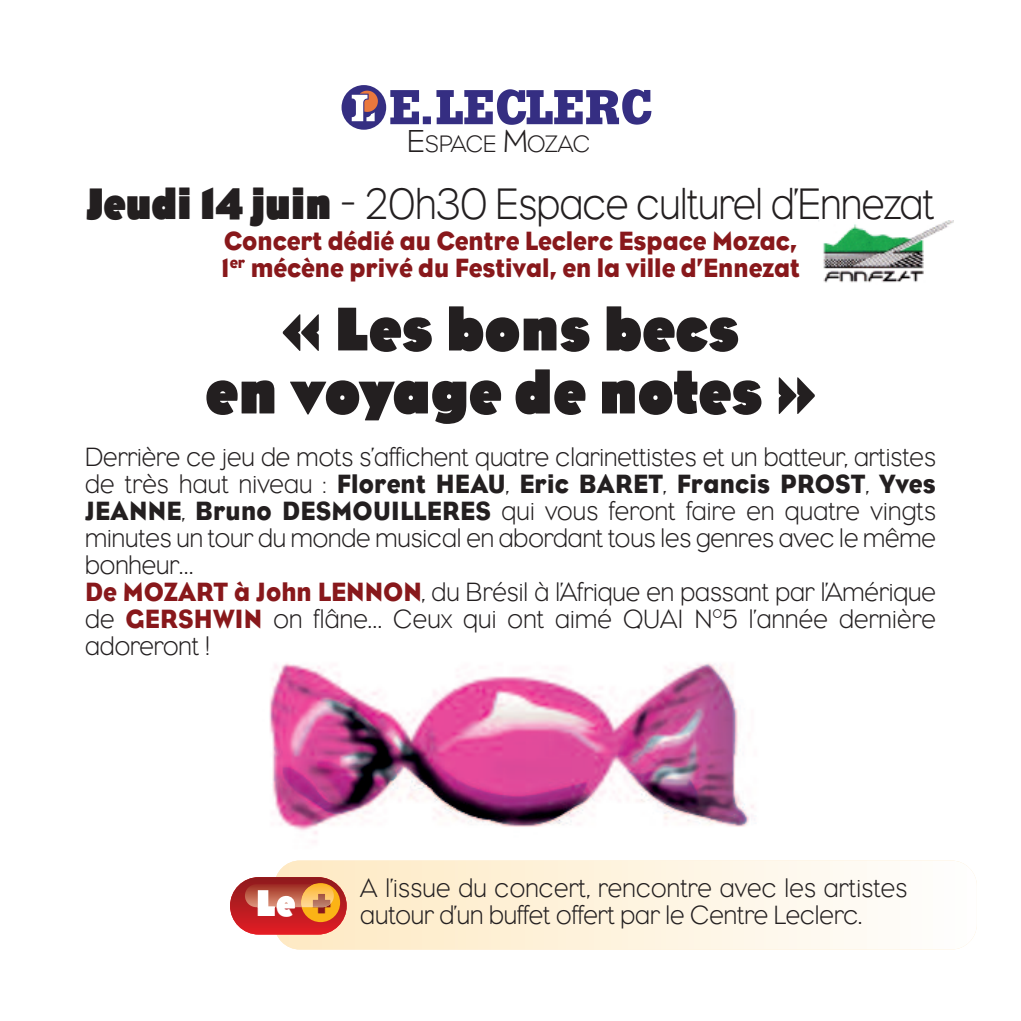
<style>
.page{position:relative;width:1021px;height:1021px;background:#fff}
.page>*{position:absolute;margin:0;border:0;box-sizing:border-box;transform-origin:0 0}
.t1{font:900 63px/63px "Eagle";color:#231f20;text-align:center;scale:.95 1}
.t2{font:300 45px "Eagle";letter-spacing:-.01em;color:#231f20;scale:.9 1}
.t3{font:900 37.5px "Eagle";color:#fff;scale:.94 1}
.t4{font:300 27px/27px "Eagle";color:#231f20;scale:.95 1}
.t5{font:27px/27px "Eagle";color:#88181b;scale:.95 1}
.t6{font:300 24.3px "Eagle";letter-spacing:-.015em;color:#231f20;scale:.96 1}
.s1{font-size:32.4px}
.s2{font-weight:900}
.s3{font-weight:400}
.s4{font-weight:400;color:#88181b}
.s5{color:#88181b}
</style>
<div class="page">
<img style="left:269px;top:663px;width:485px;height:179px">
<div style="left:274px;top:860px;width:702px;height:89px;background:linear-gradient(to right,#fee5bf,#fefffe);border-radius:26px"></div>
<svg style="left:230px;top:877px;width:117px;height:57px;background:#c01f24"></svg>
<div style="left:301px;top:883px;width:39px;height:39px;background:#fbb316;border-radius:50%"></div>
<img style="left:245px;top:884px;width:56px;height:23px">
<img style="left:301px;top:884px;width:33px;height:23px">
<img style="left:258px;top:890px;width:37px;height:17px">
<img style="left:312px;top:893px;width:18px;height:14px">
<div style="left:423px;top:116px;width:8px;height:8px;background:#352e82"></div>
<svg style="left:436px;top:89px;width:215px;height:36px"></svg>
<svg style="left:341px;top:85px;width:78px;height:45px"></svg>
<img style="left:823px;top:220px;width:130px;height:63px">
<p class="t6" style="left:407px;top:129px;width:192px"><span class="s1">E</span>SPACE <span class="s1">M</span>OZAC</p>
<h2 class="t2" style="left:87px;top:177px;width:943px"><span class="s2">Jeudi 14 juin</span> - 20h30 Espace culturel d’Ennezat</h2>
<p class="t5" style="left:221px;top:227px;width:610px">Concert dédié au Centre Leclerc Espace Mozac,<br>1<sup>er</sup> mécène privé du Festival, en la ville d’Ennezat</p>
<h1 class="t1" style="left:205px;top:297px;width:644px">« Les bons becs<br>en voyage de notes »</h1>
<p class="t4" style="left:85px;top:443px;width:897px">Derrière ce jeu de mots s’affichent quatre clarinettistes et un batteur, artistes de très haut niveau : <span class="s3">Florent HEAU</span>, <span class="s3">Eric BARET</span>, <span class="s3">Francis PROST</span>, <span class="s3">Yves JEANNE</span>, <span class="s3">Bruno DESMOUILLERES</span> qui vous feront faire en quatre vingts minutes un tour du monde musical en abordant tous les genres avec le même bonheur…<br><span class="s4">De MOZART à John LENNON</span>, du Brésil à lA’ frique en passant par lA’ mérique de <span class="s4">GERSHWIN</span> on flâne… Ceux qui ont aimé QUAI N°5 l’année dernière adoreront !</p>
<h3 class="t3" style="left:256px;top:880px;width:83px">Le <span class="s5">+</span></h3>
<p class="t4" style="left:360px;top:873px;width:577px">A l’issue du concert, rencontre avec les artistes autour d’un buffet offert par le Centre Leclerc.</p>
</div>
